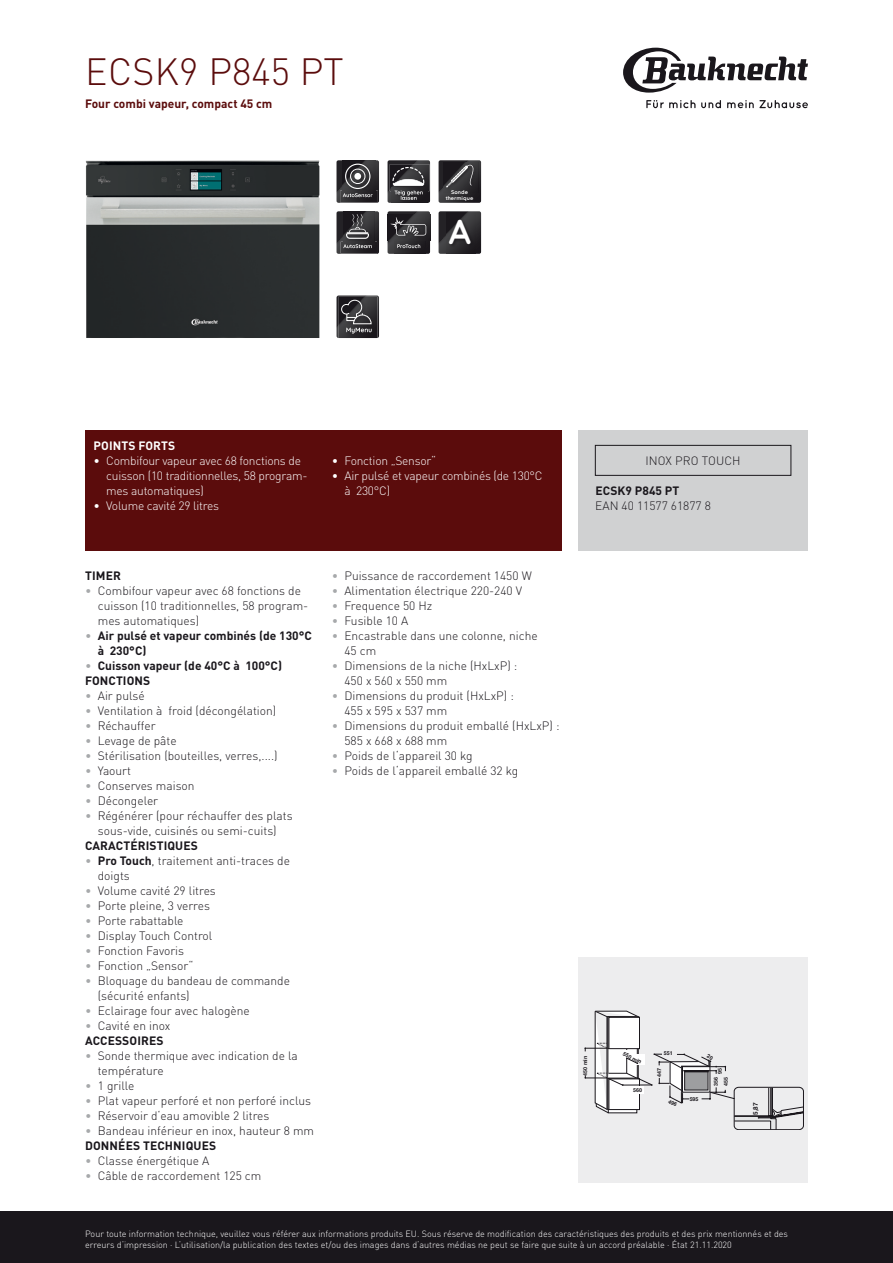
<style>
.page{position:relative;width:893px;height:1263px;background:#fff}
.page>*{position:absolute;margin:0;border:0;box-sizing:border-box;transform-origin:0 0}
.t1{font:300 37.5px "DIN Pro";letter-spacing:.005em;color:#5b0c0c}
.t2{font:700 34.5px "Hotpoint";color:#fff}
.t3{font:300 12px/15px "DIN Pro";color:#1a171c}
.t4{font:300 12px/15px "DIN Pro";letter-spacing:-.02em;color:#fff}
.t5{font:700 12px/15px "DIN Pro";color:#1a171c}
.t6{font:700 12px "DIN Pro";color:#5b0c0c}
.t7{font:700 12px "DIN Pro";letter-spacing:.01em;color:#fff}
.t8{font:300 9px/11.2px "DIN Pro";color:#fff}
.t9{font:700 6.45px "Helvetica";color:#1a171c}
.t10{font:700 5.4px "Helvetica";color:#1a171c}
.t11{font:700 5.25px/6.3px "Quicksand Pro";color:#fff;text-align:center}
.s1{color:#a7a9ab}
.s2{font-weight:300;color:#a7a9ab}
.s3{font-weight:700}
</style>
<div class="page">
<svg style="left:623px;top:48px;width:185px;height:45px"></svg>
<svg style="left:646px;top:100px;width:75px;height:8px"></svg>
<svg style="left:727px;top:100px;width:81px;height:8px"></svg>
<div style="left:0;top:1212px;width:893px;height:51px;background:#1a171c"></div>
<img style="left:86px;top:160px;width:233px;height:178px">
<svg style="left:336px;top:160px;width:43px;height:43px;background:#49474a"></svg>
<svg style="left:336px;top:211px;width:43px;height:43px;background:#424144"></svg>
<svg style="left:388px;top:160px;width:42px;height:43px;background:#4f4e51"></svg>
<svg style="left:388px;top:211px;width:42px;height:43px;background:#3e3d40"></svg>
<svg style="left:439px;top:160px;width:42px;height:43px;background:#38373a"></svg>
<svg style="left:439px;top:211px;width:42px;height:43px"></svg>
<img style="left:446px;top:212px;width:30px;height:42px">
<svg style="left:336px;top:295px;width:43px;height:43px;background:#474649"></svg>
<div style="left:85px;top:430px;width:476px;height:120px;background:#5b0c0c"></div>
<div style="left:578px;top:430px;width:230px;height:120px;background:#d0d1d2"></div>
<div style="left:595px;top:445px;width:196px;height:30px;border:1px solid #1a171c"></div>
<div style="left:578px;top:958px;width:230px;height:225px;background:#ededee"></div>
<svg style="left:584px;top:1011px;width:220px;height:119px"></svg>
<h1 class="t1" style="left:85px;top:43px;width:260px">ECSK9 P845 PT</h1>
<p class="t6" style="left:85px;top:93px;width:189px">Four combi vapeur, compact 45 cm</p>
<p class="t11" style="left:446px;top:189px;width:29px">Sonde thermique</p>
<h2 class="t2" style="left:449px;top:204px;width:24px">A</h2>
<p class="t7" style="left:94px;top:436px;width:83px">POINTS FORTS</p>
<p class="t4" style="left:106px;top:452px;width:203px;text-indent:-13px">• Combifour vapeur avec 68 fonctions de cuisson (10 traditionnelles, 58 program&shy;mes automatiques)</p>
<p class="t4" style="left:94px;top:497px;width:127px">• Volume cavité 29 litres</p>
<p class="t4" style="left:332px;top:452px;width:106px">• Fonction „Sensor“</p>
<p class="t4" style="left:344px;top:467px;width:200px;text-indent:-13px">• Air pulsé et vapeur combinés (de 130°C à 230°C)</p>
<p class="t5" style="left:85px;top:567px;width:37px">TIMER</p>
<p class="t3" style="left:98px;top:582px;width:212px;text-indent:-13px"><span class="s1">•</span> Combifour vapeur avec 68 fonctions de cuisson (10 traditionnelles, 58 program&shy;mes automatiques)</p>
<p class="t5" style="left:98px;top:627px;width:216px;text-indent:-13px"><span class="s2">•</span> Air pulsé et vapeur combinés (de 130°C à 230°C)</p>
<p class="t5" style="left:85px;top:657px;width:199px"><span class="s2">•</span> Cuisson vapeur (de 40°C à 100°C)<br>FONCTIONS</p>
<p class="t3" style="left:85px;top:687px;width:61px"><span class="s1">•</span> Air pulsé</p>
<p class="t3" style="left:85px;top:702px;width:193px"><span class="s1">•</span> Ventilation à froid (décongélation)</p>
<p class="t3" style="left:85px;top:717px;width:72px"><span class="s1">•</span> Réchauffer</p>
<p class="t3" style="left:85px;top:732px;width:93px"><span class="s1">•</span> Levage de pâte</p>
<p class="t3" style="left:85px;top:747px;width:194px"><span class="s1">•</span> Stérilisation (bouteilles, verres,....)</p>
<p class="t3" style="left:85px;top:762px;width:48px"><span class="s1">•</span> Yaourt</p>
<p class="t3" style="left:85px;top:777px;width:111px"><span class="s1">•</span> Conserves maison</p>
<p class="t3" style="left:85px;top:792px;width:75px"><span class="s1">•</span> Décongeler</p>
<p class="t3" style="left:85px;top:807px;width:209px;text-align:center"><span class="s1">•</span> Régénérer (pour réchauffer des plats sous-vide, cuisinés ou semi-cuits)</p>
<p class="t5" style="left:85px;top:837px;width:114px">CARACTÉRISTIQUES</p>
<p class="t3" style="left:98px;top:852px;width:194px;text-indent:-13px"><span class="s1">•</span> <span class="s3">Pro Touch</span>, traitement anti-traces de doigts</p>
<p class="t3" style="left:85px;top:882px;width:132px"><span class="s1">•</span> Volume cavité 29 litres</p>
<p class="t3" style="left:85px;top:897px;width:126px"><span class="s1">•</span> Porte pleine, 3 verres</p>
<p class="t3" style="left:85px;top:912px;width:100px"><span class="s1">•</span> Porte rabattable</p>
<p class="t3" style="left:85px;top:927px;width:129px"><span class="s1">•</span> Display Touch Control</p>
<p class="t3" style="left:85px;top:942px;width:101px"><span class="s1">•</span> Fonction Favoris</p>
<p class="t3" style="left:85px;top:957px;width:110px"><span class="s1">•</span> Fonction „Sensor“</p>
<p class="t3" style="left:98px;top:972px;width:194px;text-indent:-13px"><span class="s1">•</span> Bloquage du bandeau de commande (sécurité enfants)</p>
<p class="t3" style="left:85px;top:1002px;width:166px"><span class="s1">•</span> Eclairage four avec halogène</p>
<p class="t3" style="left:85px;top:1017px;width:87px"><span class="s1">•</span> Cavité en inox<br><span class="s3">ACCESSOIRES</span></p>
<p class="t3" style="left:98px;top:1047px;width:201px;text-indent:-13px"><span class="s1">•</span> Sonde thermique avec indication de la température</p>
<p class="t3" style="left:85px;top:1077px;width:51px"><span class="s1">•</span> 1 grille</p>
<p class="t3" style="left:85px;top:1092px;width:228px"><span class="s1">•</span> Plat vapeur perforé et non perforé inclus</p>
<p class="t3" style="left:85px;top:1107px;width:186px"><span class="s1">•</span> Réservoir d‘eau amovible 2 litres</p>
<p class="t3" style="left:85px;top:1122px;width:231px"><span class="s1">•</span> Bandeau inférieur en inox, hauteur 8 mm<br><span class="s3">DONNÉES TECHNIQUES</span></p>
<p class="t3" style="left:85px;top:1152px;width:126px"><span class="s1">•</span> Classe énergétique A</p>
<p class="t3" style="left:85px;top:1167px;width:178px"><span class="s1">•</span> Câble de raccordement 125 cm</p>
<p class="t3" style="left:332px;top:567px;width:202px"><span class="s1">•</span> Puissance de raccordement 1450 W</p>
<p class="t3" style="left:332px;top:582px;width:192px"><span class="s1">•</span> Alimentation électrique 220-240 V</p>
<p class="t3" style="left:332px;top:597px;width:102px"><span class="s1">•</span> Frequence 50 Hz</p>
<p class="t3" style="left:332px;top:612px;width:78px"><span class="s1">•</span> Fusible 10 A</p>
<p class="t3" style="left:344px;top:627px;width:195px;text-indent:-13px"><span class="s1">•</span> Encastrable dans une colonne, niche<br>45 cm</p>
<p class="t3" style="left:344px;top:657px;width:174px;text-indent:-13px"><span class="s1">•</span> Dimensions de la niche (HxLxP) :<br>450 x 560 x 550 mm</p>
<p class="t3" style="left:344px;top:687px;width:171px;text-indent:-13px"><span class="s1">•</span> Dimensions du produit (HxLxP) :<br>455 x 595 x 537 mm</p>
<p class="t3" style="left:344px;top:717px;width:217px;text-indent:-13px"><span class="s1">•</span> Dimensions du produit emballé (HxLxP) :<br>585 x 668 x 688 mm</p>
<p class="t3" style="left:332px;top:747px;width:142px"><span class="s1">•</span> Poids de l‘appareil 30 kg</p>
<p class="t3" style="left:332px;top:762px;width:188px"><span class="s1">•</span> Poids de l‘appareil emballé 32 kg</p>
<p class="t3" style="left:645px;top:452px;width:97px">INOX PRO TOUCH</p>
<p class="t5" style="left:595px;top:482px;width:85px">ECSK9 P845 PT</p>
<p class="t3" style="left:595px;top:497px;width:117px">EAN 40 11577 61877 8</p>
<p class="t10" style="left:664px;top:1049px;width:10px">551</p>
<p class="t10" style="left:625px;top:1049px;width:21px;rotate:27deg">550 min</p>
<p class="t10" style="left:581px;top:1076px;width:21px;rotate:-90deg">450 min</p>
<p class="t10" style="left:655px;top:1077px;width:10px;rotate:-90deg">447</p>
<p class="t10" style="left:715px;top:1074px;width:7px;rotate:-90deg">95</p>
<p class="t10" style="left:712px;top:1086px;width:10px;rotate:-90deg">356</p>
<p class="t10" style="left:721px;top:1086px;width:10px;rotate:-90deg">455</p>
<p class="t10" style="left:633px;top:1086px;width:10px">560</p>
<p class="t10" style="left:690px;top:1095px;width:10px">595</p>
<p class="t9" style="left:750px;top:1115px;width:14px;rotate:-90deg">5,87</p>
<p class="t8" style="left:85px;top:1227px;width:704px">Pour toute information technique, veuillez vous référer aux informations produits EU. Sous réserve de modification des caractéristiques des produits et des prix mentionnés et des erreurs d‘impression · L‘utilisation/la publication des textes et/ou des images dans d‘autres médias ne peut se faire que suite à un accord préalable · État 21.11.2020</p>
</div>
